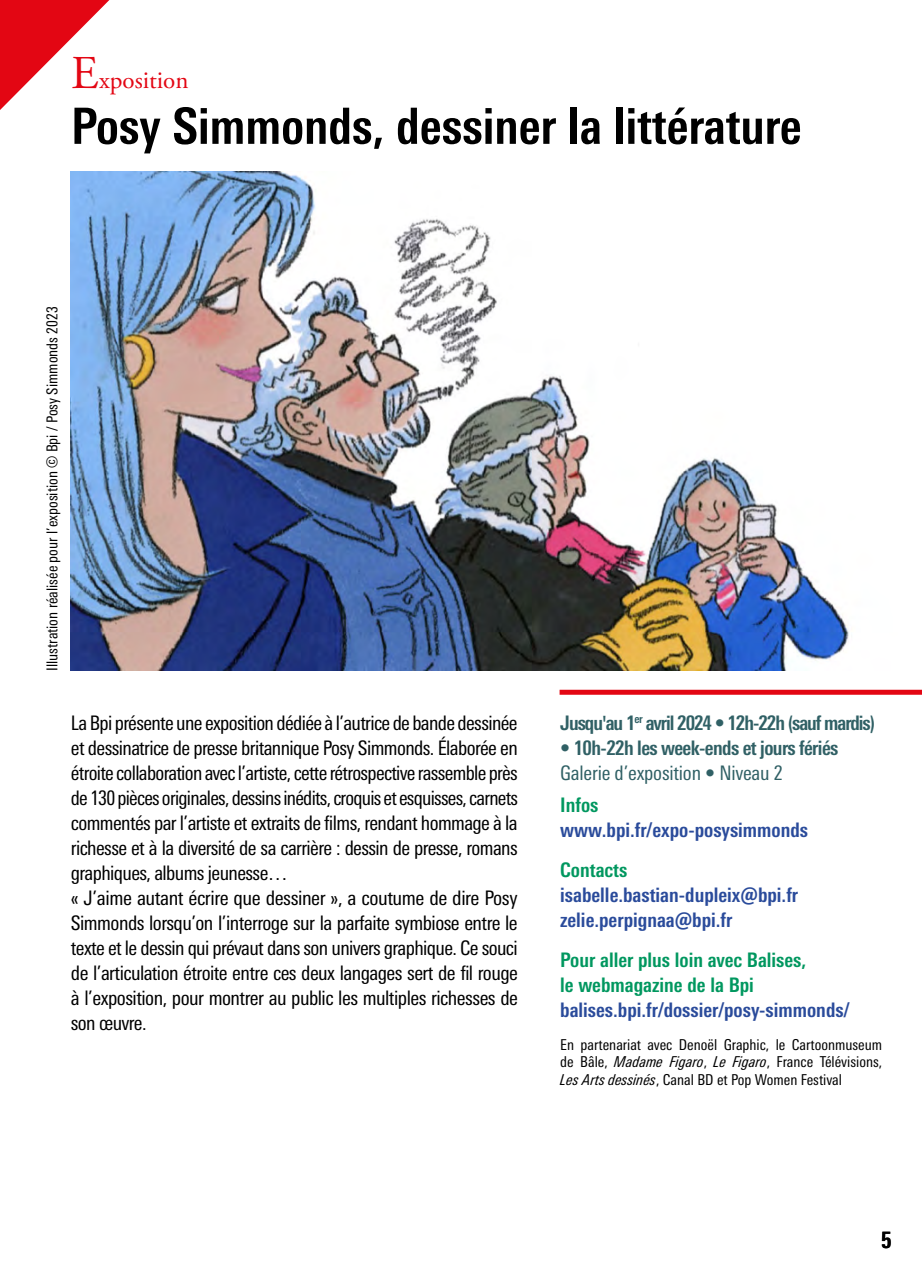
<style>
.page{position:relative;width:922px;height:1276px;background:#fff}
.page>*{position:absolute;margin:0;border:0;box-sizing:border-box;transform-origin:0 0}
.t1{font:700 condensed 50px "Univers Next Pro";color:#000}
.t2{font:25px "Adobe Garamond Pro";color:#e30613}
.t3{font:700 condensed 22.5px "Univers Next Pro";color:#000}
.t4{font:condensed 20px/25px "Univers Next Pro";letter-spacing:-.03em;color:#000}
.t5{font:700 condensed 20px/25px "Univers Next Pro";color:#2a4b9b}
.t6{font:700 condensed 20px/25px "Univers Next Pro";color:#00975f}
.t7{font:700 condensed 20px "Univers Next Pro";letter-spacing:-.05em;color:#306065}
.t8{font:700 condensed 20px "Univers Next Pro";letter-spacing:-.03em;color:#306065}
.t9{font:condensed 20px "Univers Next Pro";letter-spacing:-.01em;color:#306065}
.t10{font:condensed 15px/17.5px "Univers Next Pro";color:#000;text-align:justify}
.s1{font-size:47px}
.s2{font-style:italic}
</style>
<div class="page">
<svg style="left:0;top:0;width:109px;height:110px"></svg>
<div style="left:559px;top:690px;width:362px;height:5px;background:#e30613"></div>
<img style="left:71px;top:171px;width:778px;height:499px">
<p class="t2" style="left:71px;top:65px;width:119px"><span class="s1">E</span>xposition</p>
<h1 class="t1" style="left:71px;top:96px;width:732px">Posy Simmonds, dessiner la littérature</h1>
<p class="t10" style="left:43px;top:670px;width:366px;rotate:-90deg">Illustration réalisée pour l’exposition © Bpi / Posy Simmonds 2023</p>
<p class="t4" style="left:71px;top:710px;width:448px">La Bpi présente une exposition dédiée à l’autrice de bande dessinée et dessinatrice de presse britannique Posy Simmonds. Élaborée en étroite collaboration avec l’artiste, cette rétrospective rassemble près de 130 pièces originales, dessins inédits, croquis et esquisses, carnets commentés par l’artiste et extraits de films, rendant hommage à la richesse et à la diversité de sa carrière : dessin de presse, romans graphiques, albums jeunesse…<br>« J’aime autant écrire que dessiner », a coutume de dire Posy Simmonds lorsqu’on l’interroge sur la parfaite symbiose entre le texte et le dessin qui prévaut dans son univers graphique. Ce souci de l’articulation étroite entre ces deux langages sert de fil rouge à l’exposition, pour montrer au public les multiples richesses de son œuvre.</p>
<p class="t7" style="left:560px;top:711px;width:316px">Jusqu'au 1<sup>er</sup> avril 2024 • 12h-22h (sauf mardis)</p>
<p class="t8" style="left:560px;top:736px;width:279px">• 10h-22h les week-ends et jours fériés</p>
<p class="t9" style="left:560px;top:761px;width:224px">Galerie d’exposition • Niveau 2</p>
<p class="t6" style="left:560px;top:792px;width:40px">Infos</p>
<p class="t5" style="left:560px;top:817px;width:249px">www.bpi.fr/expo-posysimmonds</p>
<p class="t6" style="left:560px;top:857px;width:69px">Contacts</p>
<p class="t5" style="left:560px;top:882px;width:239px">isabelle.bastian-dupleix@bpi.fr zelie.perpignaa@bpi.fr</p>
<p class="t6" style="left:560px;top:947px;width:247px">Pour aller plus loin avec Balises, le webmagazine de la Bpi</p>
<p class="t5" style="left:560px;top:997px;width:290px">balises.bpi.fr/dossier/posy-simmonds/</p>
<p class="t10" style="left:560px;top:1035px;width:323px">En partenariat avec Denoël Graphic, le Cartoonmuseum de Bâle, <span class="s2">Madame Figaro</span>, <span class="s2">Le Figaro</span>, France Télévisions, <span class="s2">Les Arts dessinés</span>, Canal BD et Pop Women Festival</p>
<p class="t3" style="left:881px;top:1226px;width:12px">5</p>
</div>
